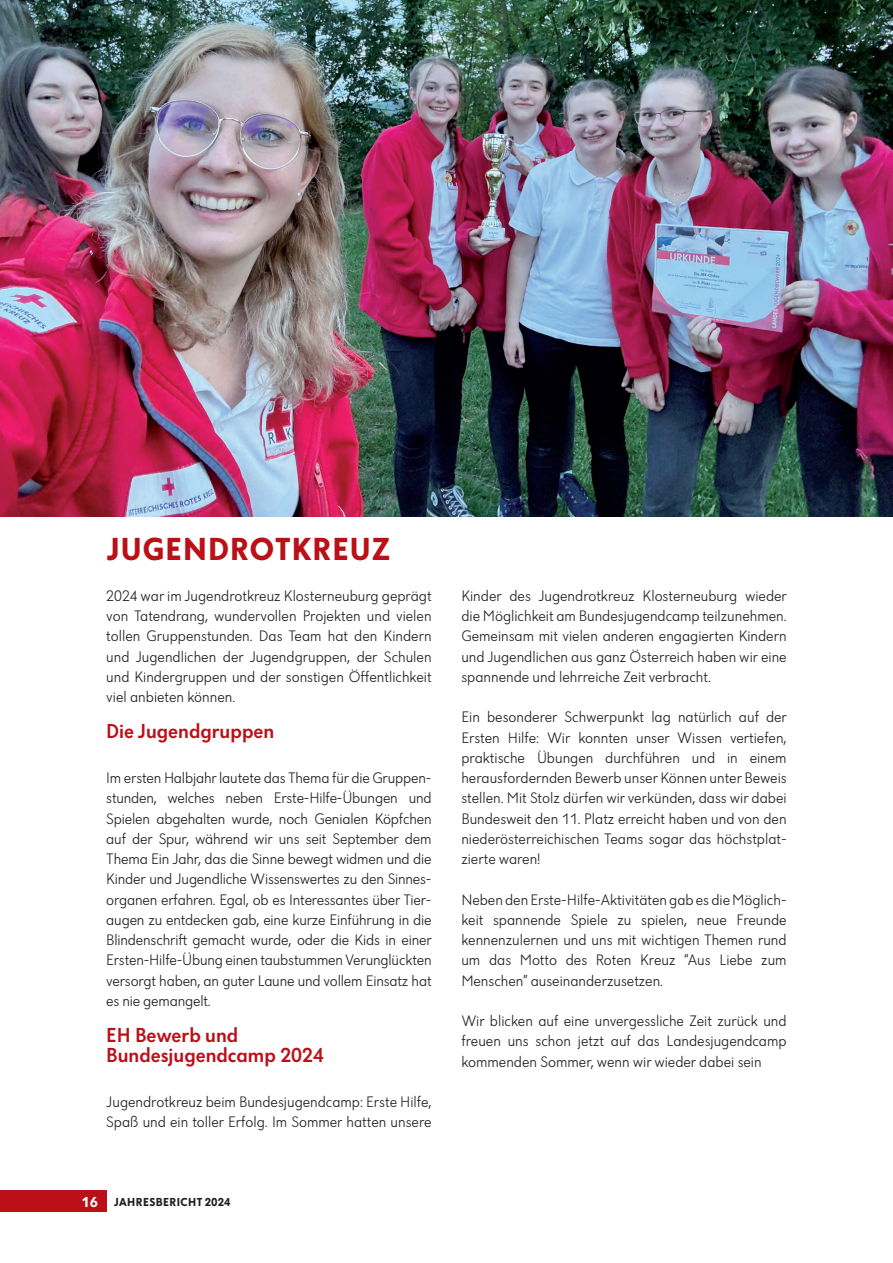
<style>
.page{position:relative;width:893px;height:1263px;background:#fff}
.page>*{position:absolute;margin:0;border:0;box-sizing:border-box;transform-origin:0 0}
.t1{font:700 33px "Dunant";letter-spacing:.035em;color:#bb1018}
.t2{font:500 21px/20.2px "Dunant";color:#bb1018}
.t3{font:300 15.75px/20.2px "Dunant";color:#231f20;text-align:justify}
.t4{font:700 12px "Dunant";letter-spacing:.035em;color:#231f20}
.s1{font-size:15px;color:#fff}
</style>
<div class="page">
<div style="left:0;top:1191px;width:106px;height:21px;background:#bb1018"></div>
<img style="left:0;top:0;width:893px;height:517px">
<h1 class="t1" style="left:107px;top:530px;width:285px">JUGENDROTKREUZ</h1>
<p class="t3" style="left:106px;top:585px;width:327px">2024 war im Jugendrotkreuz Klosterneuburg geprägt von Tatendrang, wundervollen Projekten und vielen tollen Gruppenstunden. Das Team hat den Kindern und Jugendlichen der Jugendgruppen, der Schulen und Kindergruppen und der sonstigen Öffentlichkeit viel anbieten können.</p>
<h2 class="t2" style="left:106px;top:721px;width:170px">Die Jugendgruppen</h2>
<p class="t3" style="left:106px;top:768px;width:327px">Im ersten Halbjahr lautete das Thema für die Gruppen&shy;stunden, welches neben Erste-Hilfe-Übungen und Spielen abgehalten wurde, noch Genialen Köpfchen auf der Spur, während wir uns seit September dem Thema Ein Jahr, das die Sinne bewegt widmen und die Kinder und Jugendliche Wissenswertes zu den Sinnes&shy;organen erfahren. Egal, ob es Interessantes über Tier&shy;augen zu entdecken gab, eine kurze Einführung in die Blindenschrift gemacht wurde, oder die Kids in einer Ersten-Hilfe-Übung einen taubstummen Verunglückten versorgt haben, an guter Laune und vollem Einsatz hat es nie gemangelt.</p>
<h2 class="t2" style="left:106px;top:1024px;width:219px">EH Bewerb und<br>Bundesjugendcamp 2024</h2>
<p class="t3" style="left:106px;top:1092px;width:327px">Jugendrotkreuz beim Bundesjugendcamp: Erste Hilfe,<br>Spaß und ein toller Erfolg. Im Sommer hatten unsere</p>
<p class="t4" style="left:82px;top:1195px;width:151px"><span class="s1">16</span> JAHRESBERICHT 2024</p>
<p class="t3" style="left:461px;top:585px;width:327px">Kinder des Jugendrotkreuz Klosterneuburg wieder die Möglichkeit am Bundesjugendcamp teilzunehmen.<br>Gemeinsam mit vielen anderen engagierten Kindern und Jugendlichen aus ganz Österreich haben wir eine spannende und lehrreiche Zeit verbracht.</p>
<p class="t3" style="left:461px;top:707px;width:327px">Ein besonderer Schwerpunkt lag natürlich auf der Ersten Hilfe: Wir konnten unser Wissen vertiefen, praktische Übungen durchführen und in einem herausfordernden Bewerb unser Können unter Beweis stellen. Mit Stolz dürfen wir verkünden, dass wir dabei Bundesweit den 11. Platz erreicht haben und von den niederösterreichischen Teams sogar das höchstplat&shy;zierte waren!</p>
<p class="t3" style="left:461px;top:889px;width:327px">Neben den Erste-Hilfe-Aktivitäten gab es die Möglich&shy;keit spannende Spiele zu spielen, neue Freunde kennenzulernen und uns mit wichtigen Themen rund um das Motto des Roten Kreuz “Aus Liebe zum Menschen” auseinanderzusetzen.</p>
<p class="t3" style="left:461px;top:1011px;width:327px">Wir blicken auf eine unvergessliche Zeit zurück und freuen uns schon jetzt auf das Landesjugendcamp kommenden Sommer, wenn wir wieder dabei sein</p>
</div>
